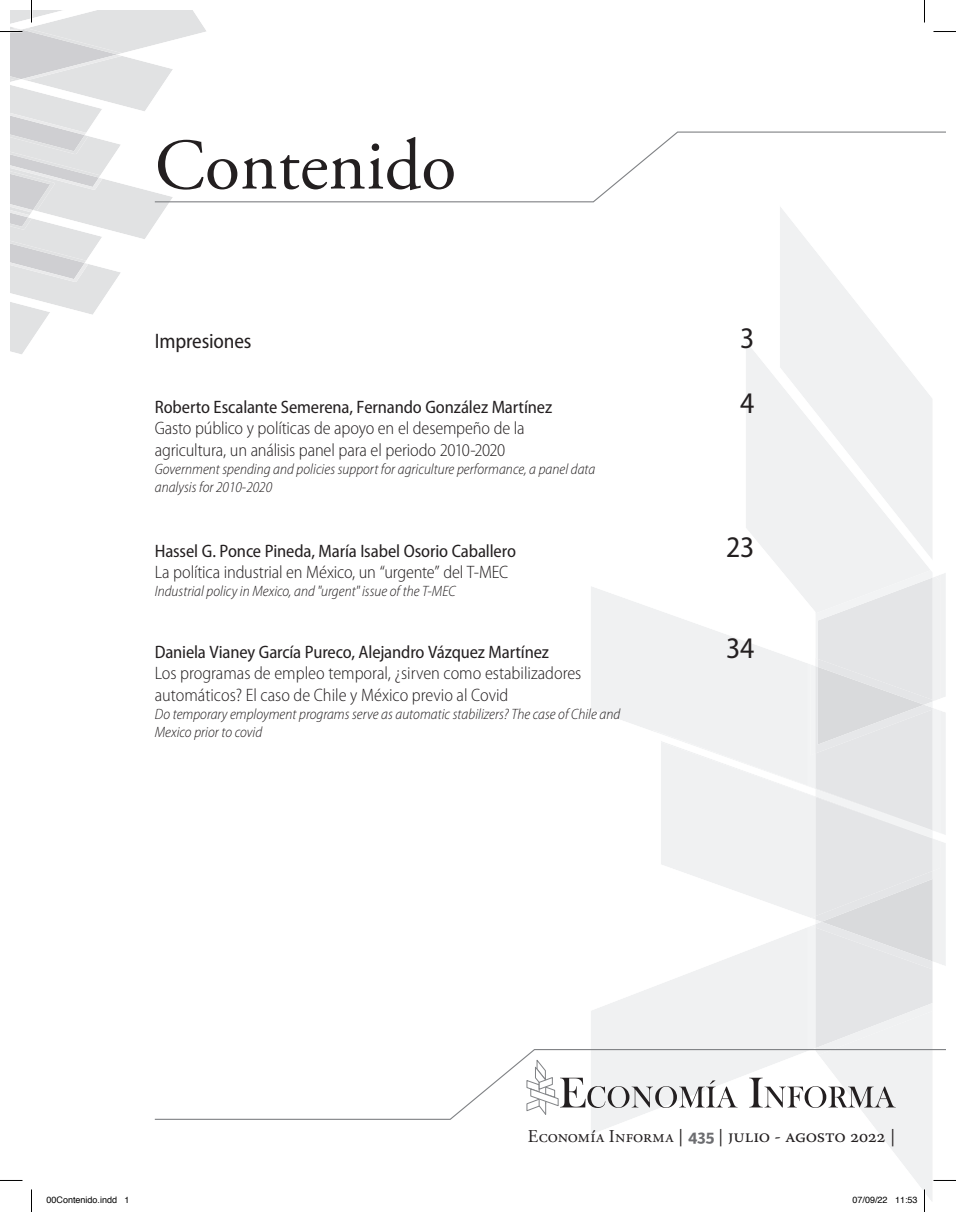
<style>
.page{position:relative;width:956px;height:1212px;background:#fff}
.page>*{position:absolute;margin:0;border:0;box-sizing:border-box;transform-origin:0 0}
.t1{font:72px "Adobe Garamond Pro";color:#231f20}
.t2{font:semi-condensed 30px "Myriad Pro";color:#231f20}
.t3{font:semi-condensed 21px "Myriad Pro";letter-spacing:-.01em;color:#231f20}
.t4{font:300 semi-condensed 18px/21.6px "Myriad Pro";letter-spacing:-.005em;color:#231f20}
.t5{font:semi-condensed 18px "Myriad Pro";letter-spacing:-.005em;color:#231f20}
.t6{font:18px "Warnock Pro";letter-spacing:-.02em;color:#231f20}
.t7{font:italic 300 semi-condensed 15px/18px "Myriad Pro";color:#231f20}
.t8{font:9px "Helvetica";color:#000}
.s1{font-family:"Adobe Garamond Pro"}
.s2{font-family:"Karmina Sans";font-weight:700;color:#6c6d70}
</style>
<div class="page">
<svg style="left:780px;top:207px;width:89px;height:112px;fill:#f0f1f2"></svg>
<svg style="left:746px;top:319px;width:156px;height:42px;fill:#f0f1f2"></svg>
<svg style="left:216px;top:131px;width:730px;height:72px"></svg>
<svg style="left:154px;top:1056px;width:372px;height:64px"></svg>
<svg style="left:933px;top:31px;width:23px;height:1px"></svg>
<svg style="left:0;top:0;width:216px;height:354px"></svg>
<svg style="left:31px;top:1189px;width:1px;height:22px"></svg>
<svg style="left:924px;top:0;width:1px;height:22px"></svg>
<svg style="left:526px;top:361px;width:430px;height:850px"></svg>
<h1 class="t1" style="left:155px;top:122px;width:303px">Contenido</h1>
<p class="t3" style="left:155px;top:327px;width:98px">Impresiones</p>
<h2 class="t2" style="left:740px;top:319px;width:16px">3</h2>
<p class="t5" style="left:155px;top:395px;width:399px">Roberto Escalante Semerena, Fernando González Martínez</p>
<h2 class="t2" style="left:740px;top:384px;width:16px">4</h2>
<p class="t4" style="left:155px;top:417px;width:371px">Gasto público y políticas de apoyo en el desempeño de la agricultura, un análisis panel para el periodo 2010-2020</p>
<p class="t7" style="left:155px;top:459px;width:442px">Government spending and policies support for agriculture performance, a panel data analysis for 2010-2020</p>
<p class="t5" style="left:155px;top:539px;width:363px">Hassel G. Ponce Pineda, María Isabel Osorio Caballero</p>
<h2 class="t2" style="left:726px;top:528px;width:30px">23</h2>
<p class="t4" style="left:155px;top:561px;width:355px">La política industrial en México, un “urgente” del T-MEC</p>
<p class="t7" style="left:155px;top:582px;width:302px">Industrial policy in Mexico, and "urgent" issue of the T-MEC</p>
<p class="t5" style="left:155px;top:640px;width:396px">Daniela Vianey García Pureco, Alejandro Vázquez Martínez</p>
<h2 class="t2" style="left:726px;top:629px;width:30px">34</h2>
<p class="t4" style="left:155px;top:662px;width:428px">Los programas de empleo temporal, ¿sirven como estabilizadores automáticos? El caso de Chile y México previo al Covid</p>
<p class="t7" style="left:155px;top:704px;width:467px">Do temporary employment programs serve as automatic stabilizers? The case of Chile and<br>Mexico prior to covid</p>
<p class="t6" style="left:528px;top:1124px;width:369px"><span class="s1">Economía Informa</span> | <span class="s2">435</span> | julio - agosto 2022 |</p>
<p class="t8" style="left:46px;top:1192px;width:85px">00Contenido.indd 1</p>
<p class="t8" style="left:852px;top:1192px;width:67px">07/09/22 11:53</p>
</div>
